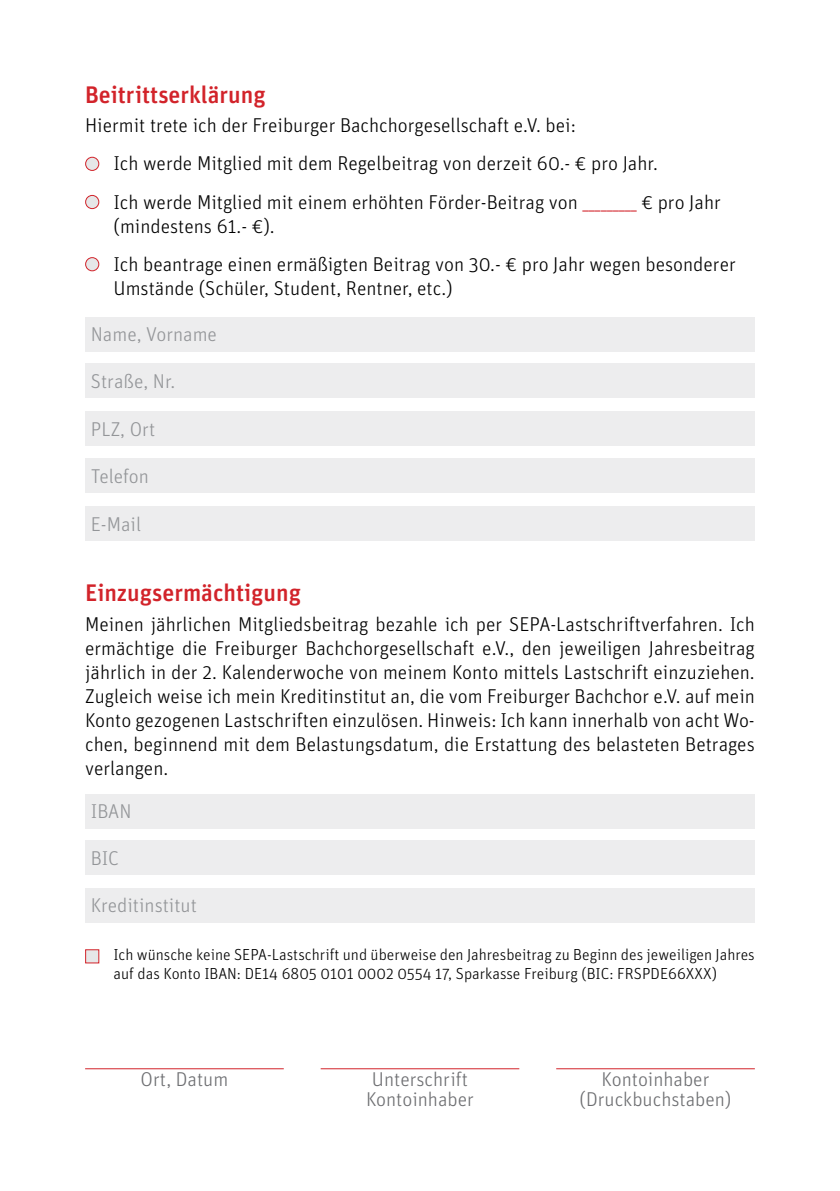
<style>
.page{position:relative;width:840px;height:1191px;background:#fff}
.page>*{position:absolute;margin:0;border:0;box-sizing:border-box;transform-origin:0 0}
.t1{font:500 24px "Unit";color:#d2232a}
.t2{font:300 20px/24px "Unit";color:#000}
.t3{font:300 20px "Unit";color:#939598}
.t4{font:300 20px "Unit";color:#6d6e71}
.t5{font:300 16px/19.2px "Unit";color:#000}
.s1{color:#d2232a}
</style>
<div class="page">
<div style="left:85px;top:317px;width:669px;height:34px;background:#ededee"></div>
<div style="left:85px;top:364px;width:669px;height:34px;background:#ededee"></div>
<div style="left:85px;top:411px;width:669px;height:34px;background:#ededee"></div>
<div style="left:85px;top:459px;width:669px;height:34px;background:#ededee"></div>
<div style="left:85px;top:506px;width:669px;height:34px;background:#ededee"></div>
<div style="left:86px;top:157px;width:13px;height:13px;background:#e6e7e8;border-radius:50%"></div>
<div style="left:85px;top:157px;width:14px;height:14px;border:1px solid #d2232a;border-radius:50%"></div>
<div style="left:86px;top:195px;width:13px;height:14px;background:#e6e7e8;border-radius:50%"></div>
<div style="left:85px;top:195px;width:14px;height:14px;border:1px solid #d2232a;border-radius:50%"></div>
<div style="left:86px;top:258px;width:13px;height:13px;background:#e6e7e8;border-radius:50%"></div>
<div style="left:85px;top:257px;width:14px;height:14px;border:1px solid #d2232a;border-radius:50%"></div>
<hr style="left:85px;top:1068px;width:198px;height:1px;background:#d2232a">
<hr style="left:320px;top:1068px;width:199px;height:1px;background:#d2232a">
<hr style="left:556px;top:1068px;width:198px;height:1px;background:#d2232a">
<div style="left:85px;top:794px;width:669px;height:34px;background:#ededee"></div>
<div style="left:85px;top:840px;width:669px;height:34px;background:#ededee"></div>
<div style="left:85px;top:888px;width:669px;height:34px;background:#ededee"></div>
<div style="left:85px;top:949px;width:14px;height:14px;background:#e6e7e8;border:1px solid #d2232a"></div>
<p class="t1" style="left:85px;top:80px;width:182px">Beitrittserklärung</p>
<p class="t2" style="left:113px;top:106px;width:608px;line-height:38.2px;text-indent:-28px">Hiermit trete ich der Freiburger Bachchorgesellschaft e.V. bei:<br>Ich werde Mitglied mit dem Regelbeitrag von derzeit 60.- € pro Jahr.<br>Ich werde Mitglied mit einem erhöhten Förder-Beitrag von <span class="s1">_________</span> € pro Jahr</p>
<p class="t2" style="left:113px;top:206px;width:623px;line-height:38.2px">(mindestens 61.- €).<br>Ich beantrage einen ermäßigten Beitrag von 30.- € pro Jahr wegen besonderer</p>
<p class="t2" style="left:113px;top:276px;width:340px">Umstände (Schüler, Student, Rentner, etc.)</p>
<p class="t3" style="left:91px;top:323px;width:128px">Name, Vorname</p>
<p class="t3" style="left:91px;top:370px;width:86px">Straße, Nr.</p>
<p class="t3" style="left:91px;top:417px;width:66px">PLZ, Ort</p>
<p class="t3" style="left:91px;top:465px;width:60px">Telefon</p>
<p class="t3" style="left:91px;top:512px;width:52px">E-Mail</p>
<p class="t1" style="left:85px;top:578px;width:217px">Einzugsermächtigung</p>
<p class="t2" style="left:85px;top:611px;width:671px;text-align:justify">Meinen jährlichen Mitgliedsbeitrag bezahle ich per SEPA-Lastschriftverfahren. Ich ermächtige die Freiburger Bachchorgesellschaft e.V., den jeweiligen Jahresbeitrag jährlich in der 2. Kalenderwoche von meinem Konto mittels Lastschrift einzuziehen.<br>Zugleich weise ich mein Kreditinstitut an, die vom Freiburger Bachchor e.V. auf mein Konto gezogenen Lastschriften einzulösen. Hinweis: Ich kann innerhalb von acht Wo&shy;chen, beginnend mit dem Belastungsdatum, die Erstattung des belasteten Betrages verlangen.</p>
<p class="t3" style="left:91px;top:799px;width:42px">IBAN</p>
<p class="t3" style="left:91px;top:846px;width:30px">BIC</p>
<p class="t3" style="left:91px;top:894px;width:108px">Kreditinstitut</p>
<p class="t5" style="left:113px;top:945px;width:642px">Ich wünsche keine SEPA-Lastschrift und überweise den Jahresbeitrag zu Beginn des jeweiligen Jahres auf das Konto IBAN: DE14 6805 0101 0002 0554 17, Sparkasse Freiburg (BIC: FRSPDE66XXX)</p>
<p class="t4" style="left:140px;top:1067px;width:89px">Ort, Datum</p>
<p class="t4" style="left:371px;top:1067px;width:98px">Unterschrift</p>
<p class="t4" style="left:601px;top:1067px;width:109px">Kontoinhaber</p>
<p class="t4" style="left:366px;top:1087px;width:109px">Kontoinhaber</p>
<p class="t4" style="left:579px;top:1087px;width:153px">(Druckbuchstaben)</p>
</div>
